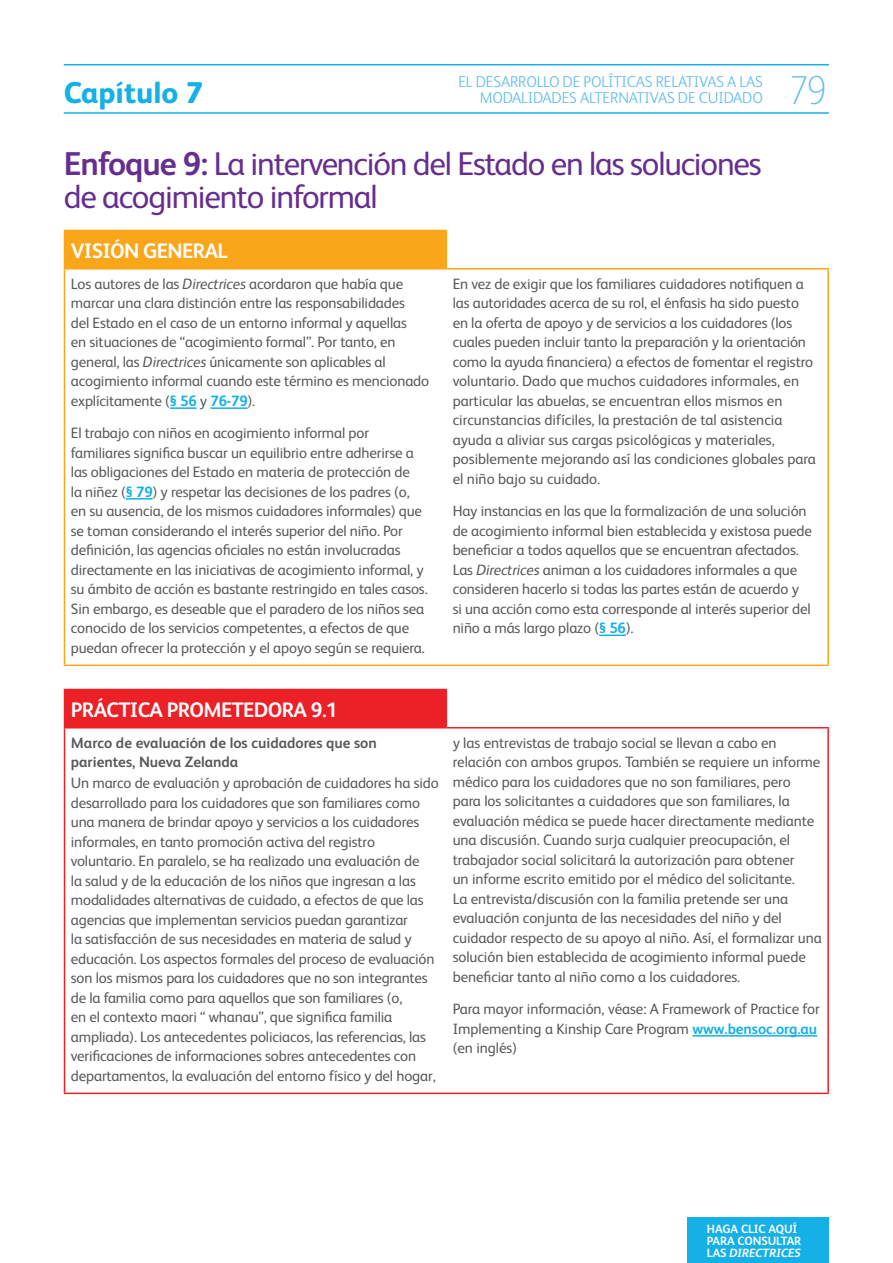
<style>
.page{position:relative;width:893px;height:1263px;background:#fff}
.page>*{position:absolute;margin:0;border:0;box-sizing:border-box;transform-origin:0 0}
.t1{font:100 40.5px "FS Albert";color:#61bdeb}
.t2{font:33px/33px "FS Albert";letter-spacing:-.035em;color:#662e8f}
.t3{font:800 30px "FS Albert";color:#14b0e6}
.t4{font:700 21px "FS Albert";letter-spacing:-.03em;color:#fff}
.t5{font:300 15.75px/15.8px "FS Albert";letter-spacing:-.01em;color:#61bdeb;text-align:right}
.t6{font:15px/19.5px "FS Albert";letter-spacing:-.01em;color:#58595b}
.t7{font:700 15px/19.5px "FS Albert";color:#58595b}
.t8{font:700 12px/12px "FS Albert";letter-spacing:-.01em;color:#fff}
.s1{font-weight:700}
.s2{font-style:italic}
.s3{font-weight:700;color:#14b0e6}
</style>
<div class="page">
<hr style="left:64px;top:112px;width:765px;height:2px;background:#14b0e6">
<hr style="left:64px;top:64px;width:765px;height:2px;background:#14b0e6">
<div style="left:687px;top:1217px;width:142px;height:46px;background:#14b0e6"></div>
<div style="left:65px;top:231px;width:381px;height:38px;background:#faa61b"></div>
<hr style="left:64px;top:230px;width:383px;height:1px;background:#faa61b">
<hr style="left:64px;top:231px;width:1px;height:37px;background:#faa61b">
<hr style="left:446px;top:231px;width:1px;height:37px;background:#faa61b">
<hr style="left:64px;top:268px;width:382px;height:2px;background:#faa61b">
<hr style="left:64px;top:270px;width:1px;height:395px;background:#faa61b">
<hr style="left:446px;top:268px;width:383px;height:2px;background:#faa61b">
<hr style="left:827px;top:270px;width:2px;height:395px;background:#faa61b">
<hr style="left:64px;top:665px;width:765px;height:1px;background:#faa61b">
<hr style="left:170px;top:407px;width:27px;height:2px;background:#14b0e6">
<hr style="left:210px;top:407px;width:38px;height:2px;background:#14b0e6">
<hr style="left:126px;top:498px;width:27px;height:2px;background:#14b0e6">
<svg style="left:599px;top:635px;width:27px;height:1px"></svg>
<div style="left:65px;top:690px;width:381px;height:38px;background:#ec2027"></div>
<hr style="left:64px;top:689px;width:383px;height:1px;background:#ec2027">
<hr style="left:64px;top:690px;width:1px;height:37px;background:#ec2027">
<hr style="left:446px;top:690px;width:1px;height:37px;background:#ec2027">
<hr style="left:64px;top:727px;width:382px;height:2px;background:#ec2027">
<hr style="left:64px;top:729px;width:1px;height:364px;background:#ec2027">
<hr style="left:446px;top:727px;width:383px;height:2px;background:#ec2027">
<hr style="left:827px;top:729px;width:2px;height:364px;background:#ec2027">
<hr style="left:64px;top:1093px;width:765px;height:1px;background:#ec2027">
<hr style="left:692px;top:1035px;width:125px;height:2px;background:#14b0e6">
<h3 class="t3" style="left:64px;top:82px;width:141px">Capítulo 7</h3>
<p class="t5" style="left:458px;top:74px;width:306px">EL DESARROLLO DE POLÍTICAS RELATIVAS A LAS<br>MODALIDADES ALTERNATIVAS DE CUIDADO</p>
<h2 class="t2" style="left:64px;top:150px;width:699px"><span class="s1">Enfoque 9:</span> La intervención del Estado en las soluciones de acogimiento informal</h2>
<h1 class="t1" style="left:788px;top:67px;width:41px">79</h1>
<h3 class="t4" style="left:71px;top:243px;width:159px">VISIÓN GENERAL</h3>
<p class="t6" style="left:71px;top:276px;width:360px">Los autores de las <span class="s2">Directrices</span> acordaron que había que marcar una clara distinción entre las responsabilidades<br>del Estado en el caso de un entorno informal y aquellas<br>en situaciones de “acogimiento formal”. Por tanto, en general, las <span class="s2">Directrices</span> únicamente son aplicables al acogimiento informal cuando este término es mencionado explícitamente (<span class="s3">§ 56</span> y <span class="s3">76-79</span>).</p>
<p class="t6" style="left:71px;top:425px;width:358px">El trabajo con niños en acogimiento informal por familiares significa buscar un equilibrio entre adherirse a las obligaciones del Estado en materia de protección de<br>la niñez (<span class="s3">§ 79</span>) y respetar las decisiones de los padres (o, en su ausencia, de los mismos cuidadores informales) que se toman considerando el interés superior del niño. Por definición, las agencias oficiales no están involucradas directamente en las iniciativas de acogimiento informal, y su ámbito de acción es bastante restringido en tales casos.<br>Sin embargo, es deseable que el paradero de los niños sea conocido de los servicios competentes, a efectos de que puedan ofrecer la protección y el apoyo según se requiera.</p>
<p class="t6" style="left:453px;top:276px;width:365px">En vez de exigir que los familiares cuidadores notifiquen a las autoridades acerca de su rol, el énfasis ha sido puesto en la oferta de apoyo y de servicios a los cuidadores (los cuales pueden incluir tanto la preparación y la orientación como la ayuda financiera) a efectos de fomentar el registro voluntario. Dado que muchos cuidadores informales, en particular las abuelas, se encuentran ellos mismos en circunstancias difíciles, la prestación de tal asistencia ayuda a aliviar sus cargas psicológicas y materiales, posiblemente mejorando así las condiciones globales para el niño bajo su cuidado.</p>
<p class="t6" style="left:453px;top:503px;width:361px">Hay instancias en las que la formalización de una solución de acogimiento informal bien establecida y existosa puede beneficiar a todos aquellos que se encuentran afectados.<br>Las <span class="s2">Directrices</span> animan a los cuidadores informales a que consideren hacerlo si todas las partes están de acuerdo y si una acción como esta corresponde al interés superior del niño a más largo plazo (<span class="s3">§ 56</span>).</p>
<h3 class="t4" style="left:71px;top:702px;width:268px">PRÁCTICA PROMETEDORA 9.1</h3>
<p class="t7" style="left:71px;top:735px;width:308px">Marco de evaluación de los cuidadores que son parientes, Nueva Zelanda</p>
<p class="t6" style="left:71px;top:775px;width:369px">Un marco de evaluación y aprobación de cuidadores ha sido desarrollado para los cuidadores que son familiares como una manera de brindar apoyo y servicios a los cuidadores informales, en tanto promoción activa del registro voluntario. En paralelo, se ha realizado una evaluación de<br>la salud y de la educación de los niños que ingresan a las modalidades alternativas de cuidado, a efectos de que las agencias que implementan servicios puedan garantizar<br>la satisfacción de sus necesidades en materia de salud y educación. Los aspectos formales del proceso de evaluación son los mismos para los cuidadores que no son integrantes de la familia como para aquellos que son familiares (o,<br>en el contexto maori “ whanau”, que significa familia ampliada). Los antecedentes policiacos, las referencias, las verificaciones de informaciones sobres antecedentes con departamentos, la evaluación del entorno físico y del hogar,</p>
<p class="t6" style="left:453px;top:735px;width:370px">y las entrevistas de trabajo social se llevan a cabo en relación con ambos grupos. También se requiere un informe médico para los cuidadores que no son familiares, pero para los solicitantes a cuidadores que son familiares, la evaluación médica se puede hacer directamente mediante una discusión. Cuando surja cualquier preocupación, el trabajador social solicitará la autorización para obtener<br>un informe escrito emitido por el médico del solicitante.<br>La entrevista/discusión con la familia pretende ser una evaluación conjunta de las necesidades del niño y del cuidador respecto de su apoyo al niño. Así, el formalizar una solución bien establecida de acogimiento informal puede beneficiar tanto al niño como a los cuidadores.</p>
<p class="t6" style="left:453px;top:1001px;width:368px">Para mayor información, véase: A Framework of Practice for<br>Implementing a Kinship Care Program <span class="s3">www.bensoc.org.au </span>(en inglés)</p>
<p class="t8" style="left:707px;top:1224px;width:96px">HAGA CLIC AQUÍ<br>PARA CONSULTAR<br>LAS <span class="s2">DIRECTRICES</span></p>
</div>
